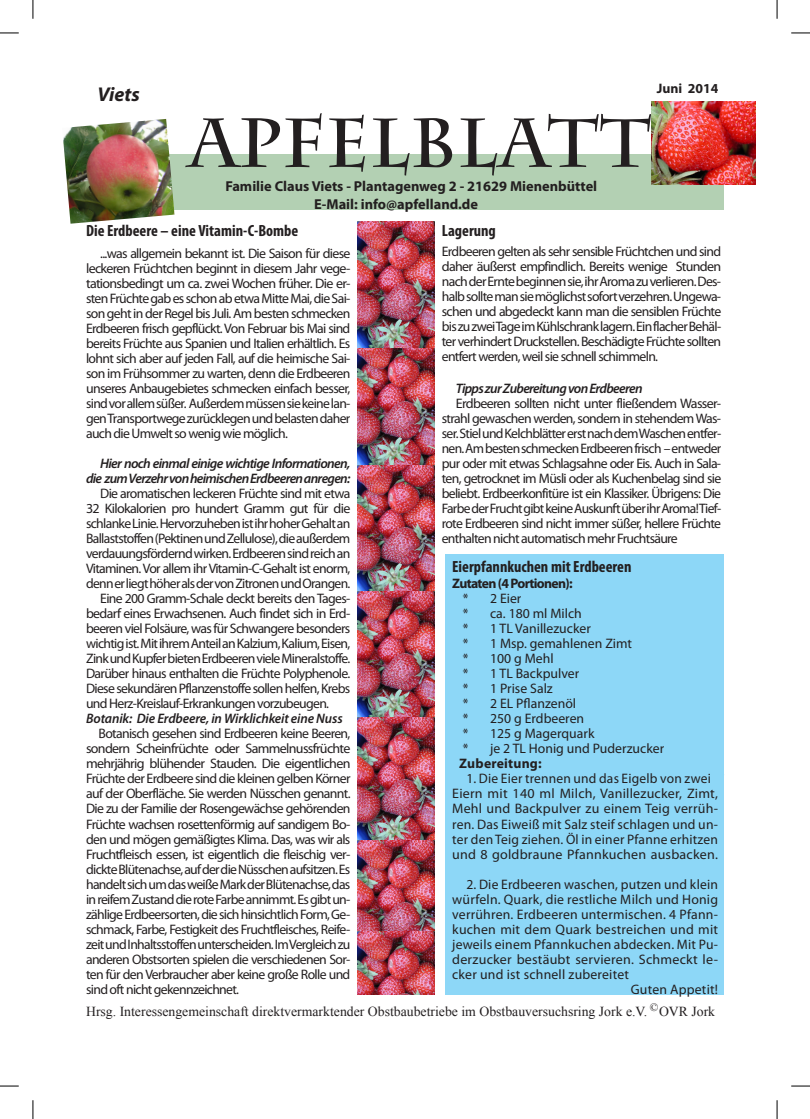
<style>
.page{position:relative;width:810px;height:1119px;background:#fff}
.page>*{position:absolute;margin:0;border:0;box-sizing:border-box;transform-origin:0 0}
.t1{font:700 68.75px "Charlesworth";color:#231f20}
.t2{font:700 condensed 16.25px "Myriad Pro";color:#231f20}
.t3{font:700 14.38px/17.2px "Myriad Pro";color:#231f20}
.t4{font:13.75px/15px "Myriad Pro";letter-spacing:-.05em;color:#231f20;text-align:justify}
.t5{font:13.75px/15px "Myriad Pro";letter-spacing:.015em;color:#231f20;text-align:center}
.t6{font:13.75px/15px "Myriad Pro";color:#231f20}
.t7{font:italic 600 13.75px/15px "Myriad Pro";letter-spacing:-.05em;color:#231f20;text-align:right}
.t8{font:13.75px "Times New Roman";color:#231f20}
.t9{font:italic 600 13.75px "Myriad Pro";letter-spacing:-.01em;color:#231f20}
.t10{font:700 13.75px "Myriad Pro";color:#231f20}
.t11{font:700 13.75px "Myriad Pro";letter-spacing:-.05em;color:#231f20}
.t12{font:11.25px "Times New Roman";color:#231f20}
</style>
<div class="page">
<div style="left:445px;top:554px;width:279px;height:440px;background:#8dd7f7"></div>
<div style="left:86px;top:155px;width:638px;height:55px;background:#b3d0b3"></div>
<img style="left:63px;top:119px;width:111px;height:105px">
<img style="left:651px;top:102px;width:104px;height:82px">
<img style="left:357px;top:339px;width:78px;height:501px">
<img style="left:357px;top:840px;width:78px;height:126px">
<img style="left:358px;top:222px;width:77px;height:125px">
<img style="left:358px;top:931px;width:77px;height:63px">
<svg style="left:0;top:32px;width:19px;height:2px"></svg>
<svg style="left:791px;top:32px;width:19px;height:2px"></svg>
<svg style="left:0;top:1085px;width:19px;height:1px"></svg>
<svg style="left:791px;top:1085px;width:19px;height:1px"></svg>
<svg style="left:32px;top:0;width:2px;height:19px"></svg>
<svg style="left:32px;top:1100px;width:2px;height:18px"></svg>
<svg style="left:776px;top:0;width:2px;height:19px"></svg>
<svg style="left:776px;top:1100px;width:2px;height:18px"></svg>
<p class="t10" style="left:657px;top:80px;width:63px">Juni 2014</p>
<h1 class="t1" style="left:189px;top:103px;width:463px">APFELBLATT</h1>
<p class="t3" style="left:314px;top:177px;width:285px;text-indent:-89px">Familie Claus Viets - Plantagenweg 2 - 21629 Mienenbüttel<br>E-Mail: info@apfelland.de</p>
<p class="t2" style="left:86px;top:220px;width:214px">Die Erdbeere – eine Vitamin-C-Bombe</p>
<p class="t4" style="left:86px;top:246px;width:266px;text-indent:14px">...was allgemein bekannt ist. Die Saison für diese leckeren Früchtchen beginnt in diesem Jahr vege&shy;tationsbedingt um ca. zwei Wochen früher. Die er&shy;sten Früchte gab es schon ab etwa Mitte Mai, die Sai&shy;son geht in der Regel bis Juli. Am besten schmecken Erdbeeren frisch gepflückt. Von Februar bis Mai sind bereits Früchte aus Spanien und Italien erhältlich. Es lohnt sich aber auf jeden Fall, auf die heimische Sai&shy;son im Frühsommer zu warten, denn die Erdbeeren unseres Anbaugebietes schmecken einfach besser, sind vor allem süßer. Außerdem müssen sie keine lan&shy;gen Transportwege zurücklegen und belasten daher auch die Umwelt so wenig wie möglich.</p>
<p class="t7" style="left:86px;top:455px;width:266px">Hier noch einmal einige wichtige Informationen, die zum Verzehr von heimischen Erdbeeren anregen:</p>
<p class="t4" style="left:100px;top:486px;width:252px">Die aromatischen leckeren Früchte sind mit etwa</p>
<p class="t4" style="left:86px;top:501px;width:266px">32 Kilokalorien pro hundert Gramm gut für die</p>
<p class="t4" style="left:86px;top:516px;width:266px">schlanke Linie. Hervorzuheben ist ihr hoher Gehalt an</p>
<p class="t4" style="left:86px;top:531px;width:266px">Ballaststoffen (Pektinen und Zellulose), die außerdem</p>
<p class="t4" style="left:86px;top:546px;width:266px">verdauungsfördernd wirken. Erdbeeren sind reich an</p>
<p class="t4" style="left:86px;top:561px;width:266px">Vitaminen. Vor allem ihr Vitamin-C-Gehalt ist enorm,</p>
<p class="t4" style="left:86px;top:576px;width:266px">denn er liegt höher als der von Zitronen und Orangen.</p>
<p class="t4" style="left:100px;top:591px;width:252px">Eine 200 Gramm-Schale deckt bereits den Tages-</p>
<p class="t4" style="left:86px;top:606px;width:266px">bedarf eines Erwachsenen. Auch findet sich in Erd-</p>
<p class="t4" style="left:86px;top:621px;width:266px">beeren viel Folsäure, was für Schwangere besonders</p>
<p class="t4" style="left:86px;top:636px;width:266px">wichtig ist. Mit ihrem Anteil an Kalzium, Kalium, Eisen,</p>
<p class="t4" style="left:86px;top:651px;width:266px">Zink und Kupfer bieten Erdbeeren viele Mineralstoffe.</p>
<p class="t4" style="left:86px;top:666px;width:266px">Darüber hinaus enthalten die Früchte Polyphenole.</p>
<p class="t4" style="left:86px;top:681px;width:266px">Diese sekundären Pflanzenstoffe sollen helfen, Krebs</p>
<p class="t4" style="left:86px;top:696px;width:245px">und Herz-Kreislauf-Erkrankungen vorzubeugen.</p>
<p class="t9" style="left:86px;top:710px;width:258px">Botanik: Die Erdbeere, in Wirklichkeit eine Nuss</p>
<p class="t4" style="left:86px;top:726px;width:266px;text-indent:12px">Botanisch gesehen sind Erdbeeren keine Beeren, sondern Scheinfrüchte oder Sammelnussfrüchte mehrjährig blühender Stauden. Die eigentlichen Früchte der Erdbeere sind die kleinen gelben Körner auf der Oberfläche. Sie werden Nüsschen genannt.<br>Die zu der Familie der Rosengewächse gehörenden Früchte wachsen rosettenförmig auf sandigem Bo&shy;den und mögen gemäßigtes Klima. Das, was wir als Fruchtfleisch essen, ist eigentlich die fleischig ver&shy;dickte Blütenachse, auf der die Nüsschen aufsitzen. Es handelt sich um das weiße Mark der Blütenachse, das in reifem Zustand die rote Farbe annimmt. Es gibt un&shy;zählige Erdbeersorten, die sich hinsichtlich Form, Ge&shy;schmack, Farbe, Festigkeit des Fruchtfleisches, Reife&shy;zeit und Inhaltsstoffen unterscheiden. Im Vergleich zu anderen Obstsorten spielen die verschiedenen Sor&shy;ten für den Verbraucher aber keine große Rolle und sind oft nicht gekennzeichnet.</p>
<p class="t2" style="left:442px;top:220px;width:56px">Lagerung</p>
<p class="t4" style="left:442px;top:244px;width:281px">Erdbeeren gelten als sehr sensible Früchtchen und sind daher äußerst empfindlich. Bereits wenige Stunden nach der Ernte beginnen sie, ihr Aroma zu verlieren. Des&shy;halb sollte man sie möglichst sofort verzehren. Ungewa&shy;schen und abgedeckt kann man die sensiblen Früchte bis zu zwei Tage im Kühlschrank lagern. Ein flacher Behäl&shy;ter verhindert Druckstellen. Beschädigte Früchte sollten entfert werden, weil sie schnell schimmeln.</p>
<p class="t7" style="left:456px;top:380px;width:188px">Tipps zur Zubereitung von Erdbeeren</p>
<p class="t4" style="left:442px;top:396px;width:281px;text-indent:14px">Erdbeeren sollten nicht unter fließendem Wasser&shy;strahl gewaschen werden, sondern in stehendem Was&shy;ser. Stiel und Kelchblätter erst nach dem Waschen entfer&shy;nen. Am besten schmecken Erdbeeren frisch – entweder pur oder mit etwas Schlagsahne oder Eis. Auch in Sala&shy;ten, getrocknet im Müsli oder als Kuchenbelag sind sie beliebt. Erdbeerkonfitüre ist ein Klassiker. Übrigens: Die Farbe der Frucht gibt keine Auskunft über ihr Aroma! Tief&shy;rote Erdbeeren sind nicht immer süßer, hellere Früchte enthalten nicht automatisch mehr Fruchtsäure</p>
<p class="t2" style="left:452px;top:556px;width:181px">Eierpfannkuchen mit Erdbeeren</p>
<p class="t11" style="left:452px;top:574px;width:122px">Zutaten (4 Portionen):</p>
<p class="t6" style="left:463px;top:591px;width:203px">* 2 Eier<br>* ca. 180 ml Milch<br>* 1 TL Vanillezucker<br>* 1 Msp. gemahlenen Zimt<br>* 100 g Mehl<br>* 1 TL Backpulver<br>* 1 Prise Salz<br>* 2 EL Pflanzenöl<br>* 250 g Erdbeeren<br>* 125 g Magerquark<br>* je 2 TL Honig und Puderzucker</p>
<p class="t10" style="left:459px;top:754px;width:84px">Zubereitung:</p>
<p class="t5" style="left:452px;top:771px;width:267px">1. Die Eier trennen und das Eigelb von zwei Eiern mit 140 ml Milch, Vanillezucker, Zimt, Mehl und Backpulver zu einem Teig verrüh&shy;ren. Das Eiweiß mit Salz steif schlagen und un&shy;ter den Teig ziehen. Öl in einer Pfanne erhitzen und 8 goldbraune Pfannkuchen ausbacken.</p>
<p class="t5" style="left:466px;top:876px;width:253px">2. Die Erdbeeren waschen, putzen und klein</p>
<p class="t5" style="left:452px;top:891px;width:267px">würfeln. Quark, die restliche Milch und Honig</p>
<p class="t5" style="left:452px;top:906px;width:267px">verrühren. Erdbeeren untermischen. 4 Pfann-</p>
<p class="t5" style="left:452px;top:921px;width:267px">kuchen mit dem Quark bestreichen und mit</p>
<p class="t5" style="left:452px;top:936px;width:267px">jeweils einem Pfannkuchen abdecken. Mit Pu-</p>
<p class="t5" style="left:452px;top:951px;width:267px">derzucker bestäubt servieren. Schmeckt le-</p>
<p class="t5" style="left:452px;top:966px;width:178px">cker und ist schnell zubereitet</p>
<p class="t5" style="left:631px;top:981px;width:89px">Guten Appetit!</p>
<p class="t12" style="left:650px;top:998px;width:10px">©</p>
<p class="t8" style="left:86px;top:1001px;width:631px">Hrsg. Interessengemeinschaft direktvermarktender Obstbaubetriebe im Obstbauversuchsring Jork e.V. OVR Jork</p>
</div>
